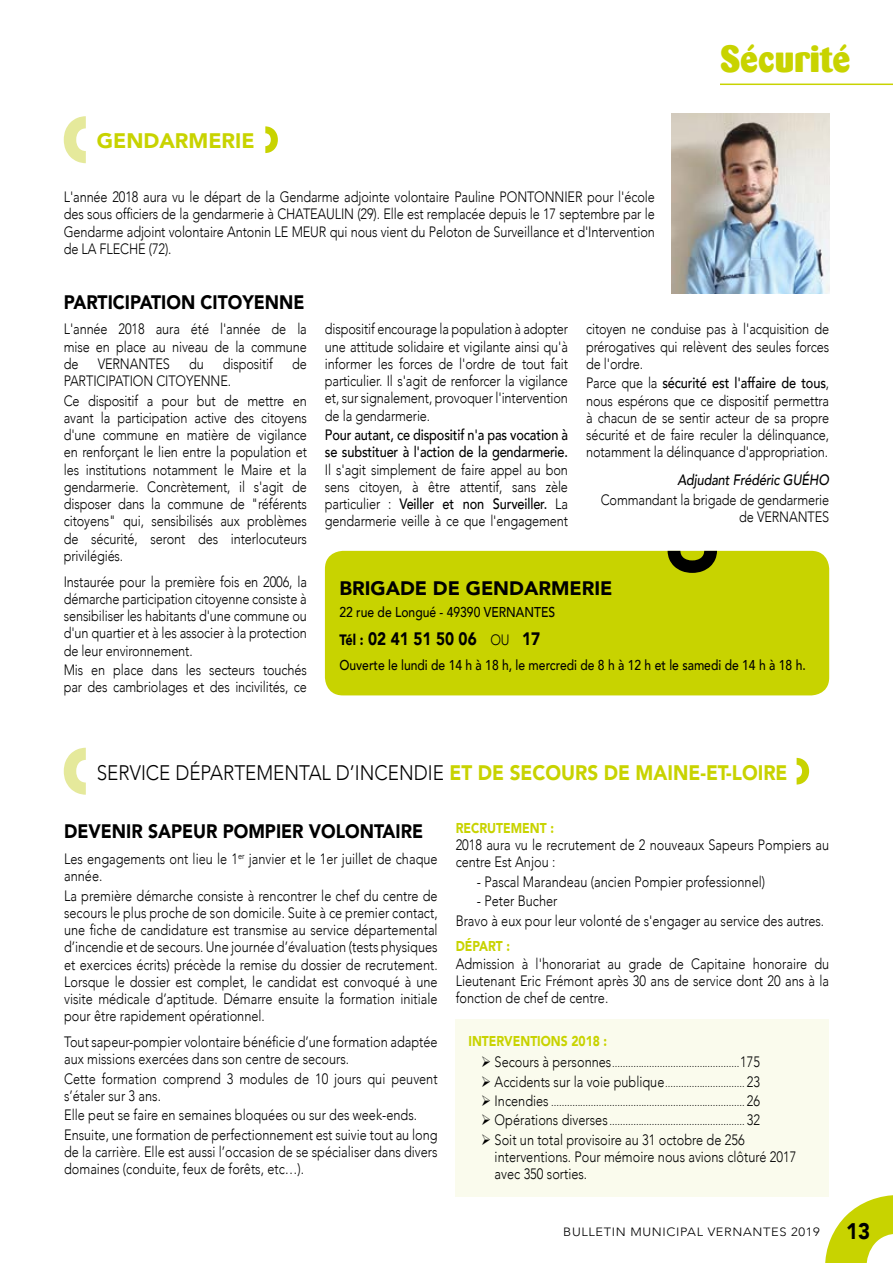
<style>
.page{position:relative;width:893px;height:1263px;background:#fff}
.page>*{position:absolute;margin:0;border:0;box-sizing:border-box;transform-origin:0 0}
.t1{font:800 37.5px "Barmeno";color:#c8d300}
.t2{font:300 21px "Avenir";color:#000;scale:.9 1}
.t3{font:900 21px "Avenir";color:#c8d300}
.t4{font:900 19.5px "Avenir";color:#000;scale:.9 1}
.t5{font:900 19.5px "Avenir";color:#000}
.t6{font:900 18px "Avenir";color:#000;scale:.85 1}
.t7{font:300 15px/17.2px "Avenir";color:#000;scale:.85 1}
.t8{font:500 15px/17.2px "Avenir";letter-spacing:-.01em;color:#000;scale:.85 1}
.t9{font:italic 500 15px "Avenir";letter-spacing:-.01em;color:#000;scale:.85 1}
.t10{font:500 14.25px "Avenir";color:#000;scale:.85 1}
.t11{font:900 14.25px "Avenir";color:#c8d300;scale:.85 1}
.t12{font:300 12px "Avenir";letter-spacing:.05em;color:#000;scale:.85 1}
.t13{font:300 12px "Avenir";letter-spacing:.05em;color:#000;scale:1.07 1}
.s1{font-weight:500}
.s2{font-size:15px}
.s3{font-weight:300;font-size:15px}
.s4{font-weight:900;color:#c8d300}
.s5{font-weight:900;font-size:22.5px}
</style>
<div class="page">
<svg style="left:825px;top:1195px;width:68px;height:68px"></svg>
<hr style="left:720px;top:84px;width:173px;height:1px;background:#c8d300">
<svg style="left:265px;top:126px;width:13px;height:27px"></svg>
<svg style="left:64px;top:116px;width:22px;height:47px"></svg>
<svg style="left:797px;top:758px;width:12px;height:26px"></svg>
<svg style="left:64px;top:748px;width:22px;height:47px"></svg>
<div style="left:456px;top:1019px;width:373px;height:45px;background:#fafbed"></div>
<div style="left:456px;top:1059px;width:373px;height:45px;background:#fafbed"></div>
<div style="left:456px;top:1098px;width:373px;height:45px;background:#fafbed"></div>
<div style="left:456px;top:1117px;width:373px;height:80px;background:#fafbed"></div>
<div style="left:325px;top:551px;width:504px;height:144px;background:#c8d300;border-radius:18px"></div>
<svg style="left:668px;top:551px;width:49px;height:22px"></svg>
<img style="left:672px;top:113px;width:157px;height:180px">
<h2 class="t3" style="left:97px;top:123px;width:159px">GENDARMERIE</h2>
<p class="t7" style="left:64px;top:188px;width:697px;text-align:justify">L'année 2018 aura vu le départ de la Gendarme adjointe volontaire Pauline PONTONNIER pour l'école des sous officiers de la gendarmerie à CHATEAULIN (29). Elle est remplacée depuis le 17 septembre par le Gendarme adjoint volontaire Antonin LE MEUR qui nous vient du Peloton de Surveillance et d'Intervention de LA FLECHE (72).</p>
<h3 class="t4" style="left:64px;top:286px;width:269px">PARTICIPATION CITOYENNE</h3>
<h1 class="t1" style="left:720px;top:36px;width:132px">Sécurité</h1>
<p class="t7" style="left:64px;top:321px;width:288px;text-align:justify">L'année 2018 aura été l'année de la mise en place au niveau de la commune de</p>
<p class="t7" style="left:98px;top:355px;width:86px">VERNANTES</p>
<p class="t7" style="left:189px;top:355px;width:19px">du</p>
<p class="t7" style="left:223px;top:355px;width:60px">dispositif</p>
<p class="t7" style="left:292px;top:355px;width:19px">de</p>
<p class="t7" style="left:64px;top:371px;width:287px;line-height:19.4px">PARTICIPATION CITOYENNE.<br>Ce dispositif a pour but de mettre en</p>
<p class="t7" style="left:64px;top:409px;width:288px;text-align:justify">avant la participation active des citoyens d'une commune en matière de vigilance en renforçant le lien entre la population et les institutions notamment le Maire et la gendarmerie. Concrètement, il s'agit de disposer dans la commune de "référents citoyens" qui, sensibilisés aux problèmes de sécurité, seront des interlocuteurs privilégiés.</p>
<p class="t7" style="left:64px;top:573px;width:288px;text-align:justify">Instaurée pour la première fois en 2006, la démarche participation citoyenne consiste à sensibiliser les habitants d'une commune ou d'un quartier et à les associer à la protection de leur environnement.</p>
<p class="t7" style="left:64px;top:661px;width:288px">Mis en place dans les secteurs touchés par des cambriolages et des incivilités, ce</p>
<p class="t7" style="left:325px;top:321px;width:288px;text-align:justify">dispositif encourage la population à adopter une attitude solidaire et vigilante ainsi qu'à informer les forces de l'ordre de tout fait particulier. Il s'agit de renforcer la vigilance et, sur signalement, provoquer l'intervention de la gendarmerie.</p>
<p class="t8" style="left:325px;top:425px;width:288px">Pour autant, ce dispositif n'a pas vocation à se substituer à l'action de la gendarmerie.</p>
<p class="t7" style="left:325px;top:461px;width:288px;text-align:justify">Il s'agit simplement de faire appel au bon sens citoyen, à être attentif, sans zèle particulier : <span class="s1">Veiller et non Surveiller.</span> La gendarmerie veille à ce que l'engagement</p>
<p class="t7" style="left:586px;top:321px;width:288px;text-align:justify">citoyen ne conduise pas à l'acquisition de prérogatives qui relèvent des seules forces de l'ordre.</p>
<p class="t7" style="left:586px;top:374px;width:288px;text-align:justify">Parce que la <span class="s1">sécurité est l'affaire de tous</span>, nous espérons que ce dispositif permettra à chacun de se sentir acteur de sa propre sécurité et de faire reculer la délinquance, notamment la délinquance d'appropriation.</p>
<p class="t9" style="left:677px;top:471px;width:180px">Adjudant Frédéric GUÉHO</p>
<p class="t7" style="left:601px;top:491px;width:270px;text-align:right">Commandant la brigade de gendarmerie de VERNANTES</p>
<h3 class="t5" style="left:339px;top:572px;width:274px">BRIGADE DE GENDARMERIE</h3>
<p class="t10" style="left:339px;top:599px;width:255px">22 rue de Longué - 49390 VERNANTES</p>
<p class="t6" style="left:339px;top:623px;width:238px"><span class="s2">Tél :</span> 02 41 51 50 06 <span class="s3">OU</span> 17</p>
<p class="t10" style="left:339px;top:653px;width:550px">Ouverte le lundi de 14 h à 18 h, le mercredi de 8 h à 12 h et le samedi de 14 h à 18 h.</p>
<h2 class="t2" style="left:97px;top:760px;width:769px">SERVICE DÉPARTEMENTAL D’INCENDIE <span class="s4">ET DE SECOURS DE MAINE-ET-LOIRE</span></h2>
<h3 class="t4" style="left:64px;top:815px;width:400px">DEVENIR SAPEUR POMPIER VOLONTAIRE</h3>
<p class="t7" style="left:64px;top:850px;width:441px">Les engagements ont lieu le 1<sup>er</sup> janvier et le 1er juillet de chaque année.</p>
<p class="t7" style="left:64px;top:887px;width:441px;text-align:justify">La première démarche consiste à rencontrer le chef du centre de secours le plus proche de son domicile. Suite à ce premier contact, une fiche de candidature est transmise au service départemental d’incendie et de secours. Une journée d’évaluation (tests physiques et exercices écrits) précède la remise du dossier de recrutement.<br>Lorsque le dossier est complet, le candidat est convoqué à une visite médicale d’aptitude. Démarre ensuite la formation initiale pour être rapidement opérationnel.</p>
<p class="t7" style="left:64px;top:1033px;width:441px">Tout sapeur-pompier volontaire bénéficie d’une formation adaptée aux missions exercées dans son centre de secours.</p>
<p class="t7" style="left:64px;top:1070px;width:441px">Cette formation comprend 3 modules de 10 jours qui peuvent s’étaler sur 3 ans.</p>
<p class="t7" style="left:64px;top:1105px;width:441px;line-height:19.4px">Elle peut se faire en semaines bloquées ou sur des week-ends.<br>Ensuite, une formation de perfectionnement est suivie tout au long</p>
<p class="t7" style="left:64px;top:1143px;width:441px">de la carrière. Elle est aussi l’occasion de se spécialiser dans divers domaines (conduite, feux de forêts, etc…).</p>
<p class="t11" style="left:456px;top:816px;width:117px">RECRUTEMENT :</p>
<p class="t7" style="left:456px;top:836px;width:441px">2018 aura vu le recrutement de 2 nouveaux Sapeurs Pompiers au centre Est Anjou :</p>
<p class="t7" style="left:477px;top:873px;width:341px">- Pascal Marandeau (ancien Pompier professionnel)</p>
<p class="t7" style="left:456px;top:891px;width:435px;line-height:19.4px;text-indent:21px">- Peter Bucher<br>Bravo à eux pour leur volonté de s'engager au service des autres.</p>
<p class="t11" style="left:456px;top:934px;width:65px">DÉPART :</p>
<p class="t7" style="left:456px;top:955px;width:441px;text-align:justify">Admission à l'honorariat au grade de Capitaine honoraire du Lieutenant Eric Frémont après 30 ans de service dont 20 ans à la fonction de chef de centre.</p>
<p class="t11" style="left:468px;top:1028px;width:165px">INTERVENTIONS 2018 :</p>
<p class="t12" style="left:481px;top:1056px;width:330px">➢ <span class="s2">Secours à personnes</span> ................................................<span class="s2">175</span></p>
<p class="t12" style="left:481px;top:1075px;width:330px">➢ <span class="s2">Accidents sur la voie publique</span> .............................. <span class="s2">23</span></p>
<p class="t12" style="left:481px;top:1095px;width:330px">➢ <span class="s2">Incendies</span> ......................................................................... <span class="s2">26</span></p>
<p class="t12" style="left:481px;top:1114px;width:330px">➢ <span class="s2">Opérations diverses</span> ................................................... <span class="s2">32</span></p>
<p class="t7" style="left:495px;top:1131px;width:357px;text-indent:-13px">➢ Soit un total provisoire au 31 octobre de 256 interventions. Pour mémoire nous avions clôturé 2017 avec 350 sorties.</p>
<p class="t13" style="left:563px;top:1224px;width:288px">BULLETIN MUNICIPAL VERNANTES 2019 <span class="s5">13</span></p>
</div>
